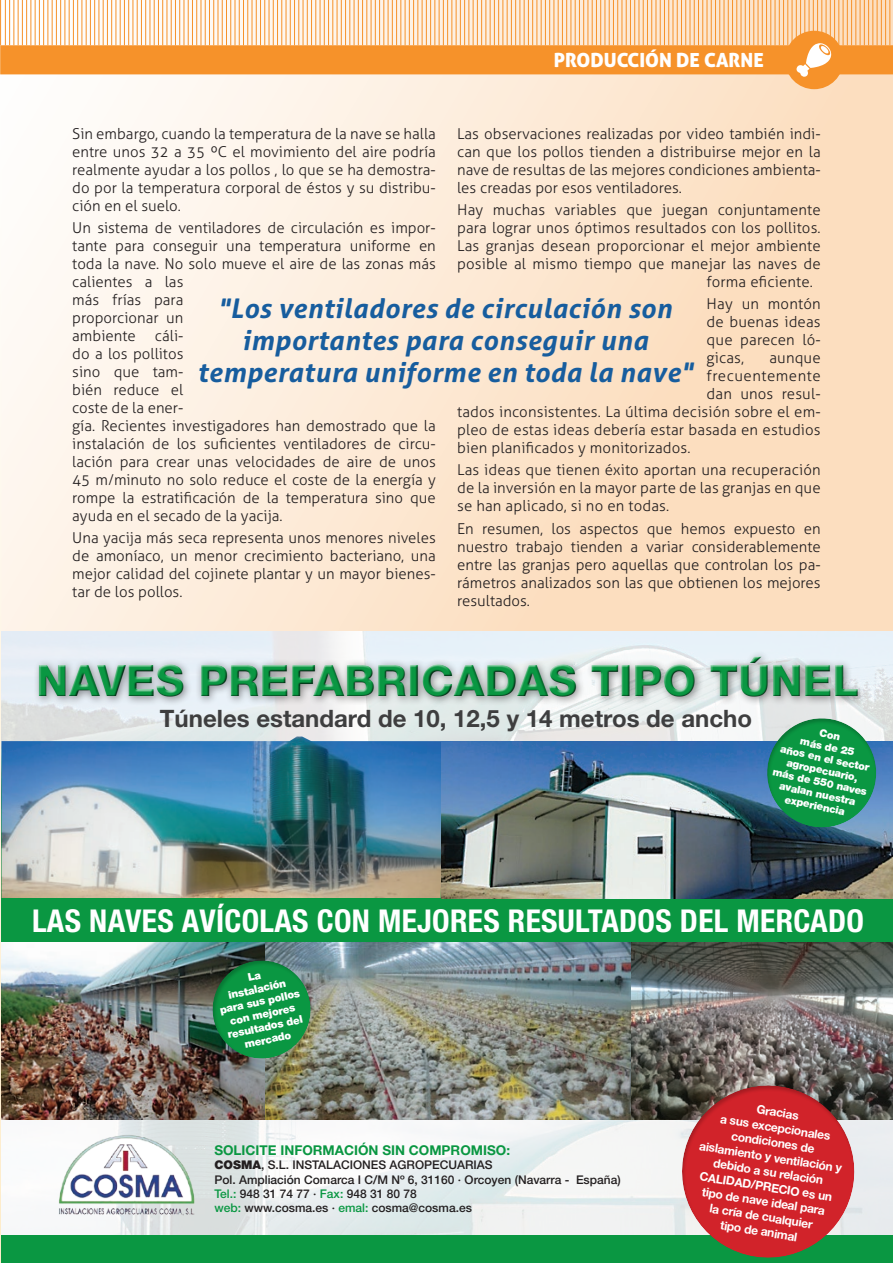
<style>
.page{position:relative;width:893px;height:1263px;background:#fff}
.page>*{position:absolute;margin:0;border:0;box-sizing:border-box;transform-origin:0 0}
.t1{font:800 43.5px "Helvetica Neue";color:#0a9742}
.t2{font:700 condensed 31.5px "Helvetica Neue";letter-spacing:.01em;color:#fff}
.t3{font:italic 700 27px/32.4px "Aller";letter-spacing:.02em;color:#175d9e;text-align:center}
.t4{font:700 24px "Helvetica Neue";color:#3e3e3f}
.t5{font:19.5px "Aller Display";color:#fff}
.t6{font:300 15px/18px "Aller";color:#231f20;text-align:justify}
.t7{font:300 15px "Aller";letter-spacing:.035em;color:#231f20}
.t8{font:700 13.5px "Helvetica Neue";color:#0a9742}
.t9{font:500 12px/14.4px "Helvetica Neue";color:#231f20}
.t10{font:700 12px/15px "Helvetica Neue";color:#fff;text-align:center}
.t11{font:900 10.8px/12.9px "Helvetica Neue";color:#fff;text-align:center}
.t12{font:900 10.5px/12px "Helvetica Neue";color:#fff;text-align:center}
.s1{font-weight:900}
.s2{color:#0a9742}
</style>
<div class="page">
<img style="left:0;top:0;width:893px;height:1263px">
<h3 class="t5" style="left:554px;top:48px;width:211px">PRODUCCIÓN DE CARNE</h3>
<p class="t6" style="left:457px;top:124px;width:365px">Las observaciones realizadas por video también indi&shy;can que los pollos tienden a distribuirse mejor en la nave de resultas de las mejores condiciones ambienta&shy;les creadas por esos ventiladores.</p>
<p class="t6" style="left:457px;top:201px;width:365px">Hay muchas variables que juegan conjuntamente</p>
<p class="t6" style="left:457px;top:219px;width:365px">para lograr unos óptimos resultados con los pollitos.</p>
<p class="t6" style="left:457px;top:237px;width:365px">Las granjas desean proporcionar el mejor ambiente</p>
<p class="t6" style="left:457px;top:255px;width:365px">posible al mismo tiempo que manejar las naves de</p>
<p class="t6" style="left:707px;top:273px;width:108px">forma eficiente.</p>
<p class="t6" style="left:707px;top:295px;width:116px">Hay un montón de buenas ideas que parecen ló&shy;gicas,</p>
<p class="t6" style="left:72px;top:124px;width:365px">Sin embargo, cuando la temperatura de la nave se halla entre unos 32 a 35 ºC el movimiento del aire podría realmente ayudar a los pollos , lo que se ha demostra&shy;do por la temperatura corporal de éstos y su distribu&shy;ción en el suelo.</p>
<p class="t6" style="left:72px;top:219px;width:365px;text-align:left">Un sistema de ventiladores de circulación es impor&shy;tante para conseguir una temperatura uniforme en toda la nave. No solo mueve el aire de las zonas más calientes a las<br>más frías para<br>proporcionar un<br>ambiente</p>
<h3 class="t3" style="left:198px;top:292px;width:496px">"Los ventiladores de circulación son importantes para conseguir una temperatura uniforme en toda la nave"</h3>
<p class="t6" style="left:72px;top:327px;width:365px;text-align:left;text-indent:83px">cáli-<br>do a los pollitos<br>sino que tam-<br>bién reduce el<br>coste de la ener-<br>gía. Recientes investigadores han demostrado que la instalación de los suficientes ventiladores de circu&shy;lación para crear unas velocidades de aire de unos<br>45 m/minuto no solo reduce el coste de la energía y rompe la estratificación de la temperatura sino que ayuda en el secado de la yacija.</p>
<p class="t6" style="left:72px;top:529px;width:365px">Una yacija más seca representa unos menores niveles de amoníaco, un menor crecimiento bacteriano, una mejor calidad del cojinete plantar y un mayor bienes&shy;tar de los pollos.</p>
<p class="t6" style="left:769px;top:349px;width:53px">aunque</p>
<p class="t7" style="left:707px;top:367px;width:116px">frecuentemente</p>
<p class="t6" style="left:707px;top:385px;width:116px">dan unos resul-</p>
<p class="t6" style="left:457px;top:403px;width:365px">tados inconsistentes. La última decisión sobre el em-</p>
<p class="t6" style="left:457px;top:421px;width:365px">pleo de estas ideas debería estar basada en estudios</p>
<p class="t6" style="left:457px;top:439px;width:235px">bien planificados y monitorizados.</p>
<p class="t6" style="left:457px;top:461px;width:365px">Las ideas que tienen éxito aportan una recuperación de la inversión en la mayor parte de las granjas en que se han aplicado, si no en todas.</p>
<p class="t6" style="left:457px;top:519px;width:365px">En resumen, los aspectos que hemos expuesto en nuestro trabajo tienden a variar considerablemente entre las granjas pero aquellas que controlan los pa&shy;rámetros analizados son las que obtienen los mejores resultados.</p>
<h1 class="t1" style="left:37px;top:655px;width:823px">NAVES PREFABRICADAS TIPO TÚNEL</h1>
<h3 class="t4" style="left:160px;top:703px;width:594px">Túneles estandard de 10, 12,5 y 14 metros de ancho</h3>
<p class="t12" style="left:784px;top:719px;width:98px;rotate:12deg">Con<br>más de 25<br>años en el sector agropecuario, más de 550 naves avalan nuestra experiencia</p>
<h2 class="t2" style="left:32px;top:902px;width:833px">LAS NAVES AVÍCOLAS CON MEJORES RESULTADOS DEL MERCADO</h2>
<p class="t11" style="left:213px;top:978px;width:83px;rotate:-12deg">La<br>instalación para sus pollos con mejores resultados del mercado</p>
<p class="t8" style="left:214px;top:1141px;width:297px">SOLICITE INFORMACIÓN SIN COMPROMISO:</p>
<p class="t9" style="left:214px;top:1157px;width:408px"><span class="s1">COSMA</span>, S.L. INSTALACIONES AGROPECUARIAS<br>Pol. Ampliación Comarca I C/M Nº 6, 31160 · Orcoyen (Navarra - España)<br><span class="s2">Tel.:</span> 948 31 74 77 · <span class="s2">Fax:</span> 948 31 80 78<br><span class="s2">web:</span> www.cosma.es · <span class="s2">emal:</span> cosma@cosma.es</p>
<p class="t10" style="left:708px;top:1093px;width:146px;rotate:9deg">Gracias<br>a sus excepcionales condiciones de aislamiento y ventilación y debido a su relación<br>CALIDAD/PRECIO es un tipo de nave ideal para<br>la cría de cualquier<br>tipo de animal</p>
</div>
